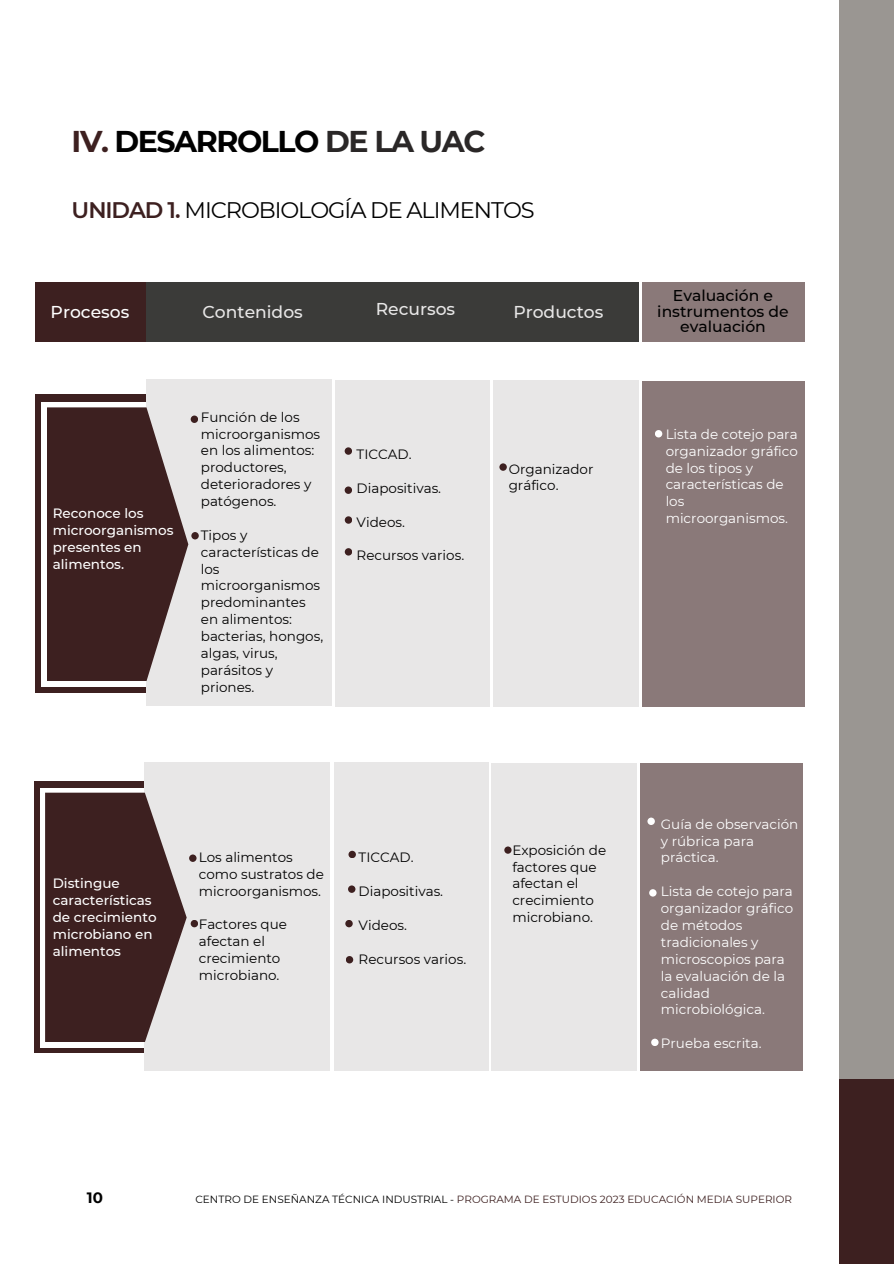
<style>
.page{position:relative;width:894px;height:1264px;background:#fff}
.page>*{position:absolute;margin:0;border:0;box-sizing:border-box;transform-origin:0 0}
.t1{font:700 30px "Montserrat";letter-spacing:-.05em;color:#000}
.t2{font:22.5px "Montserrat";letter-spacing:-.05em;color:#000}
.t3{font:500 17.1px "Montserrat";color:#e8e7e7}
.t4{font:500 17.1px "Montserrat";color:#fff}
.t5{font:500 15.6px/15.8px "Montserrat";color:#000;text-align:center}
.t6{font:700 15px "Montserrat";color:#000}
.t7{font:13.5px/16.8px "Montserrat";color:#000}
.t8{font:13.5px/16.8px "Montserrat";color:#fff}
.t9{font:500 13.5px/16.8px "Montserrat";color:#fff}
.t10{font:10.5px "Montserrat";color:#3d2020}
.s1{color:#3d2020}
.s2{color:#2a2727}
.s3{font-weight:600;color:#3d2020}
.s4{color:#000}
</style>
<div class="page">
<div style="left:36px;top:395px;width:110px;height:298px;background:#3d2020"></div>
<div style="left:42px;top:402px;width:582px;height:284px;background:#fff"></div>
<div style="left:146px;top:380px;width:185px;height:326px;background:#e8e7e7"></div>
<div style="left:335px;top:380px;width:154px;height:326px;background:#e8e7e7"></div>
<div style="left:493px;top:380px;width:145px;height:326px;background:#e8e7e7"></div>
<svg style="left:47px;top:407px;width:141px;height:274px;background:#543b3b"></svg>
<div style="left:641px;top:381px;width:163px;height:325px;background:#8a7979"></div>
<div style="left:654px;top:430px;width:8px;height:7px;background:#fff;border-radius:50%"></div>
<div style="left:36px;top:282px;width:602px;height:59px;background:#3b3b39"></div>
<div style="left:36px;top:282px;width:110px;height:59px;background:#3d2020"></div>
<div style="left:641px;top:282px;width:163px;height:59px;background:#8a7979"></div>
<div style="left:34px;top:781px;width:110px;height:272px;background:#3d2020"></div>
<div style="left:40px;top:788px;width:582px;height:259px;background:#fff"></div>
<div style="left:144px;top:762px;width:185px;height:308px;background:#e8e7e7"></div>
<div style="left:334px;top:762px;width:154px;height:308px;background:#e8e7e7"></div>
<div style="left:491px;top:763px;width:145px;height:307px;background:#e8e7e7"></div>
<svg style="left:45px;top:792px;width:142px;height:250px;background:#563d3d"></svg>
<div style="left:344px;top:447px;width:8px;height:8px;background:#3d2020;border-radius:50%"></div>
<div style="left:499px;top:463px;width:7px;height:8px;background:#3d2020;border-radius:50%"></div>
<div style="left:191px;top:919px;width:7px;height:8px;background:#3d2020;border-radius:50%"></div>
<div style="left:191px;top:415px;width:7px;height:8px;background:#3d2020;border-radius:50%"></div>
<div style="left:191px;top:532px;width:8px;height:7px;background:#3d2020;border-radius:50%"></div>
<svg style="left:348px;top:850px;width:8px;height:8px"></svg>
<div style="left:640px;top:764px;width:162px;height:306px;background:#8a7979"></div>
<div style="left:504px;top:846px;width:7px;height:7px;background:#3d2020;border-radius:50%"></div>
<div style="left:838px;top:0;width:55px;height:1078px;background:#9a9692"></div>
<div style="left:838px;top:1078px;width:55px;height:185px;background:#3d2020"></div>
<div style="left:344px;top:486px;width:8px;height:8px;background:#3d2020;border-radius:50%"></div>
<div style="left:348px;top:885px;width:7px;height:7px;background:#3d2020;border-radius:50%"></div>
<div style="left:647px;top:817px;width:7px;height:8px;background:#fff;border-radius:50%"></div>
<div style="left:649px;top:889px;width:7px;height:7px;background:#fff;border-radius:50%"></div>
<div style="left:345px;top:919px;width:7px;height:8px;background:#3d2020;border-radius:50%"></div>
<div style="left:346px;top:956px;width:7px;height:7px;background:#3d2020;border-radius:50%"></div>
<div style="left:189px;top:854px;width:7px;height:8px;background:#3d2020;border-radius:50%"></div>
<div style="left:344px;top:516px;width:8px;height:7px;background:#3d2020;border-radius:50%"></div>
<div style="left:344px;top:548px;width:8px;height:7px;background:#3d2020;border-radius:50%"></div>
<div style="left:651px;top:1038px;width:7px;height:8px;background:#fff;border-radius:50%"></div>
<h6 class="t1" style="left:72px;top:123px;width:415px"><span class="s1">IV.</span> DESARROLLO <span class="s2">DE LA UAC</span></h6>
<h6 class="t2" style="left:72px;top:196px;width:464px"><span class="s3">UNIDAD 1.</span> MICROBIOLOGÍA DE ALIMENTOS</h6>
<h6 class="t4" style="left:51px;top:301px;width:80px">Procesos</h6>
<h6 class="t3" style="left:202px;top:301px;width:102px">Contenidos</h6>
<h6 class="t3" style="left:375px;top:299px;width:81px">Recursos</h6>
<h6 class="t3" style="left:513px;top:301px;width:91px">Productos</h6>
<h1 class="t9" style="left:53px;top:505px;width:122px">Reconoce los microorganismos presentes en alimentos.</h1>
<h2 class="t7" style="left:201px;top:408px;width:121px">Función de los microorganismos en los alimentos: productores, deterioradores y patógenos.</h2>
<h3 class="t7" style="left:201px;top:526px;width:124px">Tipos y características de los microorganismos predominantes en alimentos: bacterias, hongos, algas, virus, parásitos y priones.</h3>
<h3 class="t7" style="left:356px;top:446px;width:56px">TICCAD.</h3>
<h3 class="t7" style="left:356px;top:479px;width:86px">Diapositivas.</h3>
<h3 class="t7" style="left:356px;top:513px;width:50px">Videos.</h3>
<h3 class="t7" style="left:356px;top:547px;width:109px">Recursos varios.</h3>
<h5 class="t7" style="left:508px;top:460px;width:86px">Organizador gráfico.</h5>
<h6 class="t9" style="left:53px;top:875px;width:105px">Distingue características de crecimiento microbiano en alimentos</h6>
<h6 class="t7" style="left:199px;top:848px;width:126px">Los alimentos como sustratos de microorganismos.</h6>
<h4 class="t7" style="left:199px;top:916px;width:90px">Factores que afectan el crecimiento microbiano.</h4>
<h6 class="t7" style="left:358px;top:849px;width:56px">TICCAD.</h6>
<h6 class="t7" style="left:358px;top:883px;width:86px">Diapositivas.</h6>
<p class="t7" style="left:358px;top:916px;width:50px">Videos.</p>
<p class="t7" style="left:358px;top:950px;width:109px">Recursos varios.</p>
<h6 class="t7" style="left:512px;top:841px;width:95px">Exposición de factores que afectan el crecimiento microbiano.</h6>
<h6 class="t5" style="left:657px;top:287px;width:133px">Evaluación e instrumentos de evaluación</h6>
<h4 class="t8" style="left:665px;top:425px;width:134px">Lista de cotejo para organizador gráfico de los tipos y características de los microorganismos.</h4>
<h6 class="t8" style="left:660px;top:815px;width:139px">Guía de observación y rúbrica para práctica.</h6>
<h5 class="t8" style="left:660px;top:883px;width:134px">Lista de cotejo para organizador gráfico de métodos tradicionales y microscopios para la evaluación de la calidad microbiológica.</h5>
<h6 class="t8" style="left:660px;top:1034px;width:102px">Prueba escrita.</h6>
<h6 class="t6" style="left:87px;top:1187px;width:18px">10</h6>
<h6 class="t10" style="left:195px;top:1193px;width:598px"><span class="s4">CENTRO DE ENSEÑANZA TÉCNICA INDUSTRIAL -</span> PROGRAMA DE ESTUDIOS 2023 EDUCACIÓN MEDIA SUPERIOR</h6>
</div>
